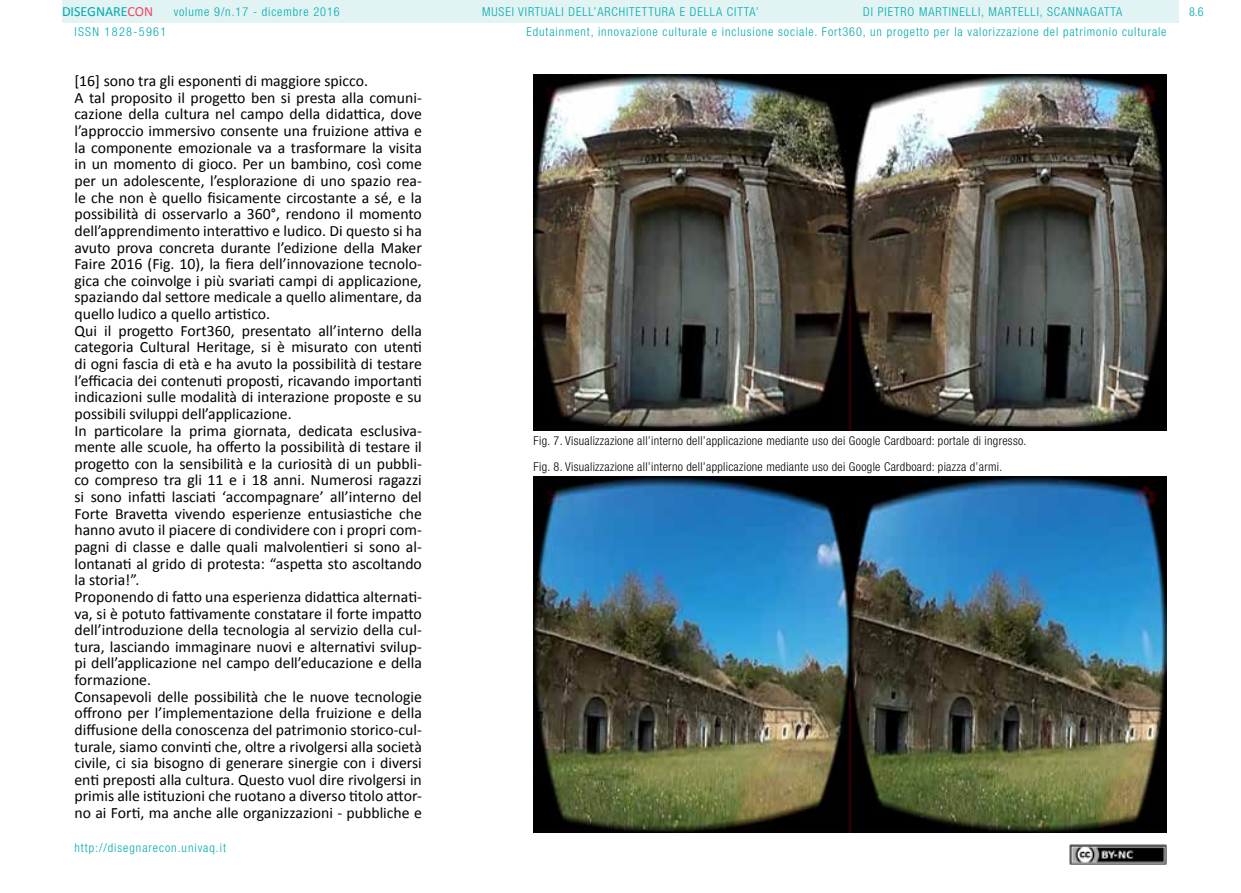
<style>
.page{position:relative;width:1241px;height:893px;background:#fff}
.page>*{position:absolute;margin:0;border:0;box-sizing:border-box;transform-origin:0 0}
.t1{font:15.75px/16.6px "Calibri";color:#000}
.t2{font:14px "Calibri";color:#00aaad}
.t3{font:300 condensed 12.25px/19.4px "Helvetica Neue LT Std";letter-spacing:.075em;color:#00aaad}
.t4{font:300 condensed 12.25px/26.2px "Helvetica Neue LT Std";letter-spacing:.025em;color:#000}
.t5{font:300 condensed 12.25px "Helvetica Neue LT Std";letter-spacing:.11em;color:#00aaad}
.s1{color:#f24862}
</style>
<div class="page">
<div style="left:62px;top:0;width:1116px;height:23px;background:#e2f3f3"></div>
<img style="left:1069px;top:845px;width:97px;height:19px">
<img style="left:533px;top:74px;width:633px;height:356px">
<img style="left:533px;top:477px;width:633px;height:355px">
<p class="t2" style="left:62px;top:3px;width:93px">DISEGNARE<span class="s1">CON</span></p>
<p class="t3" style="left:526px;top:2px;width:641px;text-indent:337px">DI PIETRO MARTINELLI, MARTELLI, SCANNAGATTA<br>Edutainment, innovazione culturale e inclusione sociale. Fort360, un progetto per la valorizzazione del patrimonio culturale</p>
<p class="t3" style="left:174px;top:2px;width:167px">volume 9/n.17 - dicembre 2016</p>
<p class="t3" style="left:482px;top:2px;width:278px">MUSEI VIRTUALI DELL’ARCHITETTURA E DELLA CITTA’</p>
<p class="t3" style="left:1188px;top:2px;width:16px">8.6</p>
<p class="t5" style="left:74px;top:24px;width:93px">ISSN 1828-5961</p>
<p class="t1" style="left:74px;top:72px;width:349px">[16] sono tra gli esponenti di maggiore spicco.<br>A tal proposito il progetto ben si presta alla comuni&shy;cazione della cultura nel campo della didattica, dove l’approccio immersivo consente una fruizione attiva e la componente emozionale va a trasformare la visita in un momento di gioco. Per un bambino, così come per un adolescente, l’esplorazione di uno spazio rea&shy;le che non è quello fisicamente circostante a sé, e la possibilità di osservarlo a 360°, rendono il momento dell’apprendimento interattivo e ludico. Di questo si ha avuto prova concreta durante l’edizione della Maker Faire 2016 (Fig. 10), la fiera dell’innovazione tecnolo&shy;gica che coinvolge i più svariati campi di applicazione, spaziando dal settore medicale a quello alimentare, da quello ludico a quello artistico.<br>Qui il progetto Fort360, presentato all’interno della categoria Cultural Heritage, si è misurato con utenti di ogni fascia di età e ha avuto la possibilità di testare l’efficacia dei contenuti proposti, ricavando importanti indicazioni sulle modalità di interazione proposte e su possibili sviluppi dell’applicazione.<br>In particolare la prima giornata, dedicata esclusiva&shy;mente alle scuole, ha offerto la possibilità di testare il progetto con la sensibilità e la curiosità di un pubbli&shy;co compreso tra gli 11 e i 18 anni. Numerosi ragazzi si sono infatti lasciati ‘accompagnare’ all’interno del Forte Bravetta vivendo esperienze entusiastiche che hanno avuto il piacere di condividere con i propri com&shy;pagni di classe e dalle quali malvolentieri si sono al&shy;lontanati al grido di protesta: “aspetta sto ascoltando la storia!”.<br>Proponendo di fatto una esperienza didattica alternati&shy;va, si è potuto fattivamente constatare il forte impatto dell’introduzione della tecnologia al servizio della cul&shy;tura, lasciando immaginare nuovi e alternativi svilup&shy;pi dell’applicazione nel campo dell’educazione e della formazione.<br>Consapevoli delle possibilità che le nuove tecnologie offrono per l’implementazione della fruizione e della diffusione della conoscenza del patrimonio storico-cul&shy;turale, siamo convinti che, oltre a rivolgersi alla società civile, ci sia bisogno di generare sinergie con i diversi enti preposti alla cultura. Questo vuol dire rivolgersi in primis alle istituzioni che ruotano a diverso titolo attor&shy;no ai Forti, ma anche alle organizzazioni - pubbliche e</p>
<p class="t3" style="left:74px;top:838px;width:153px">http://disegnarecon.univaq.it</p>
<p class="t4" style="left:533px;top:427px;width:494px">Fig. 7. Visualizzazione all’interno dell’applicazione mediante uso dei Google Cardboard: portale di ingresso.<br>Fig. 8. Visualizzazione all’interno dell’applicazione mediante uso dei Google Cardboard: piazza d’armi.</p>
</div>
